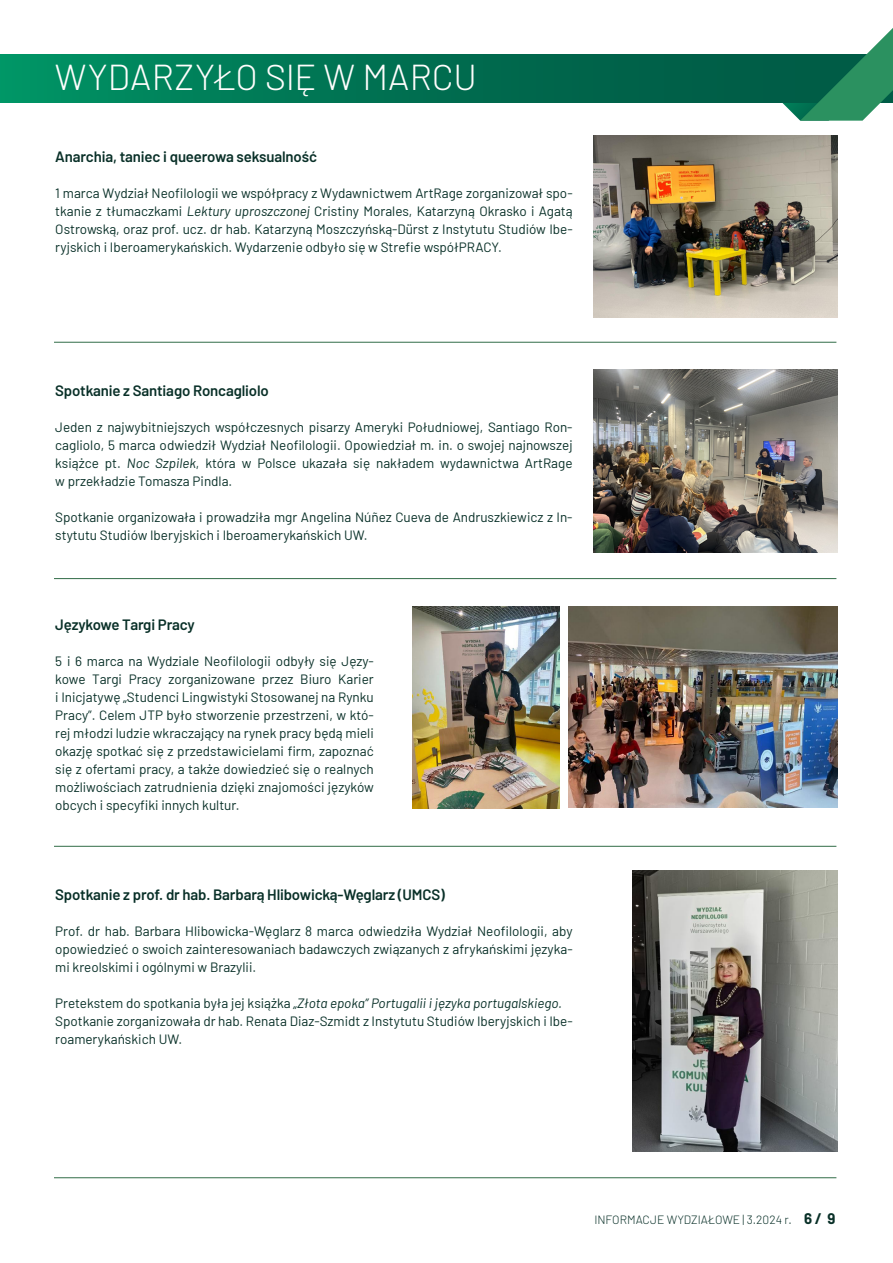
<style>
.page{position:relative;width:893px;height:1263px;background:#fff}
.page>*{position:absolute;margin:0;border:0;box-sizing:border-box;transform-origin:0 0}
.t1{font:300 36px "Barlow";letter-spacing:.005em;color:#fffefd}
.t2{font:600 15px "Barlow";letter-spacing:-.01em;color:#093028}
.t3{font:13.5px/18px "Barlow";color:#093028;text-align:justify}
.t4{font:300 12px "Barlow";color:#093028}
.s1{font-style:italic}
.s2{font-weight:700;font-size:15px}
</style>
<div class="page">
<svg style="left:0;top:55px;width:767px;height:47px;background:#007353"></svg>
<svg style="left:767px;top:28px;width:126px;height:93px"></svg>
<img style="left:594px;top:135px;width:243px;height:183px">
<img style="left:594px;top:370px;width:243px;height:182px">
<hr style="left:54px;top:342px;width:782px;height:1px;background:#316c47">
<hr style="left:54px;top:846px;width:782px;height:1px;background:#316c47">
<hr style="left:54px;top:1177px;width:782px;height:1px;background:#316c47">
<hr style="left:54px;top:578px;width:782px;height:1px;background:#316c47">
<img style="left:413px;top:607px;width:146px;height:201px">
<img style="left:632px;top:871px;width:206px;height:281px">
<img style="left:569px;top:607px;width:268px;height:201px">
<h1 class="t1" style="left:55px;top:51px;width:423px">WYDARZYŁO SIĘ W MARCU</h1>
<p class="t2" style="left:55px;top:146px;width:263px">Anarchia, taniec i queerowa seksualność</p>
<p class="t3" style="left:55px;top:183px;width:519px">1 marca Wydział Neofilologii we współpracy z Wydawnictwem ArtRage zorganizował spo&shy;tkanie z tłumaczkami <span class="s1">Lektury uproszczonej</span> Cristiny Morales, Katarzyną Okrasko i Agatą Ostrowską, oraz prof. ucz. dr hab. Katarzyną Moszczyńską-Dürst z Instytutu Studiów Ibe&shy;ryjskich i Iberoamerykańskich. Wydarzenie odbyło się w Strefie współPRACY.</p>
<p class="t2" style="left:55px;top:380px;width:215px">Spotkanie z Santiago Roncagliolo</p>
<p class="t3" style="left:55px;top:417px;width:519px">Jeden z najwybitniejszych współczesnych pisarzy Ameryki Południowej, Santiago Ron&shy;cagliolo, 5 marca odwiedził Wydział Neofilologii. Opowiedział m. in. o swojej najnowszej książce pt. <span class="s1">Noc Szpilek</span>, która w Polsce ukazała się nakładem wydawnictwa ArtRage w przekładzie Tomasza Pindla.</p>
<p class="t3" style="left:55px;top:507px;width:519px">Spotkanie organizowała i prowadziła mgr Angelina Núñez Cueva de Andruszkiewicz z In&shy;stytutu Studiów Iberyjskich i Iberoamerykańskich UW.</p>
<p class="t2" style="left:55px;top:614px;width:141px">Językowe Targi Pracy</p>
<p class="t3" style="left:55px;top:651px;width:320px">5 i 6 marca na Wydziale Neofilologii odbyły się Języ&shy;kowe Targi Pracy zorganizowane przez Biuro Karier i Inicjatywę „Studenci Lingwistyki Stosowanej na Rynku Pracy”. Celem JTP było stworzenie przestrzeni, w któ&shy;rej młodzi ludzie wkraczający na rynek pracy będą mieli okazję spotkać się z przedstawicielami firm, zapoznać się z ofertami pracy, a także dowiedzieć się o realnych możliwościach zatrudnienia dzięki znajomości języków obcych i specyfiki innych kultur.</p>
<p class="t2" style="left:55px;top:884px;width:391px">Spotkanie z prof. dr hab. Barbarą Hlibowicką-Węglarz (UMCS)</p>
<p class="t3" style="left:55px;top:921px;width:519px">Prof. dr hab. Barbara Hlibowicka-Węglarz 8 marca odwiedziła Wydział Neofilologii, aby opowiedzieć o swoich zainteresowaniach badawczych związanych z afrykańskimi języka&shy;mi kreolskimi i ogólnymi w Brazylii.</p>
<p class="t3" style="left:55px;top:993px;width:519px;text-align:left">Pretekstem do spotkania była jej książka <span class="s1">„Złota epoka” Portugalii i języka portugalskiego.<br></span>Spotkanie zorganizowała dr hab. Renata Diaz-Szmidt z Instytutu Studiów Iberyjskich i Ibe&shy;roamerykańskich UW.</p>
<p class="t4" style="left:594px;top:1211px;width:242px">INFORMACJE WYDZIAŁOWE | 3.2024 r. <span class="s2">6 / 9</span></p>
</div>
